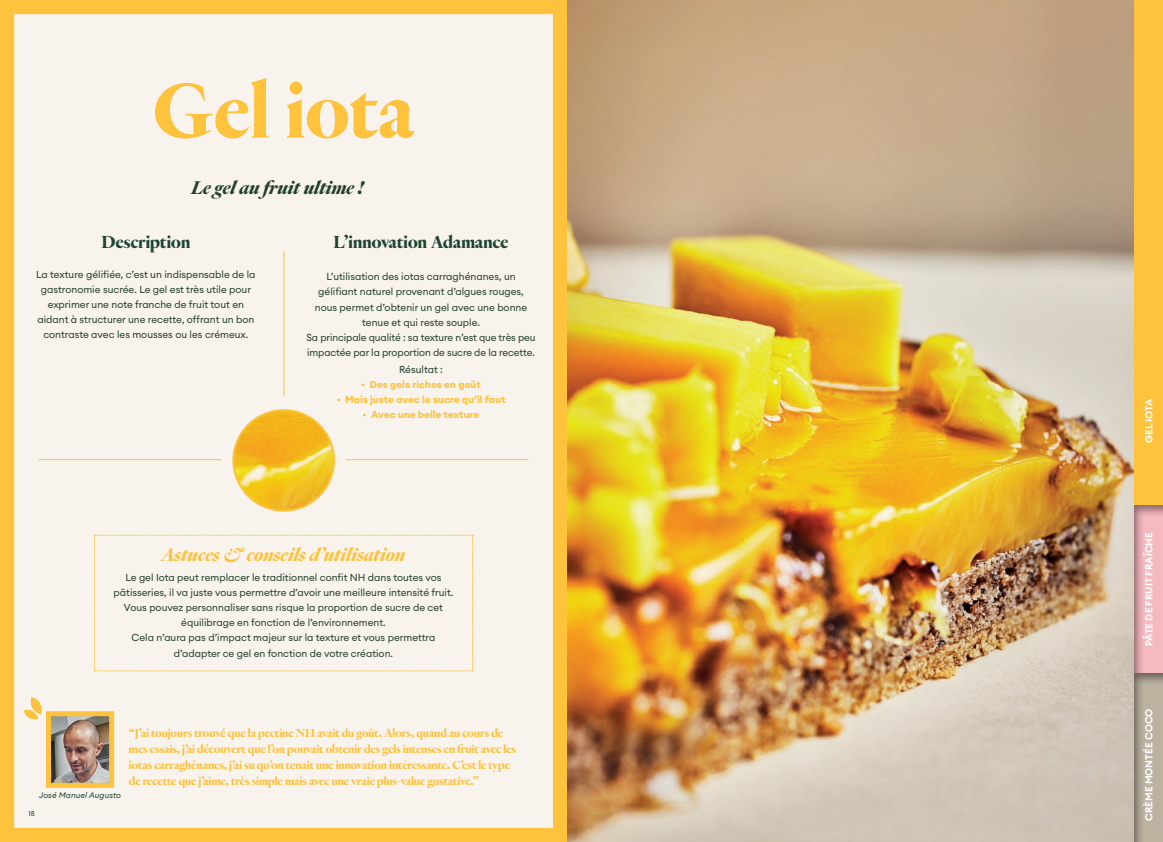
<style>
.page{position:relative;width:1163px;height:842px;background:#fff}
.page>*{position:absolute;margin:0;border:0;box-sizing:border-box;transform-origin:0 0}
.t1{font:700 80.5px "Heldane Display";letter-spacing:.01em;color:#fec23c}
.t2{font:italic 700 19px "Heldane Display";color:#fec23c}
.t3{font:italic 700 19px "Heldane Display";color:#233f2f}
.t4{font:700 18px "Heldane Display";letter-spacing:.01em;color:#1d4332}
.t5{font:700 12px/16px "Heldane Display";color:#fec23c}
.t6{font:10px/15px "Euclid Circular A";color:#233f2f;text-align:center}
.t7{font:700 10px "Euclid Circular A";color:#fec23c}
.t8{font:600 10px "Euclid Circular A";color:#fff}
.t9{font:italic 8px "Euclid Circular A";letter-spacing:.01em;color:#1d4332}
.t10{font:7px "Euclid Circular A";color:#1d4332}
</style>
<div class="page">
<div style="left:15px;top:15px;width:537px;height:812px;background:#f8f3ed"></div>
<div style="left:0;top:0;width:567px;height:842px;border:14px solid #fec23c"></div>
<img style="left:567px;top:0;width:567px;height:842px">
<hr style="left:39px;top:459px;width:182px;height:1px;background:#fec23c">
<hr style="left:346px;top:459px;width:182px;height:1px;background:#fec23c">
<hr style="left:283px;top:251px;width:1px;height:145px;background:#fec23c">
<img style="left:52px;top:717px;width:56px;height:65px">
<div style="left:46px;top:711px;width:68px;height:77px;border:5px solid #fec23c"></div>
<img style="left:233px;top:410px;width:101px;height:101px;border-radius:50px">
<div style="left:232px;top:409px;width:103px;height:103px;border:2px solid #fec23c;border-radius:50%"></div>
<svg style="left:24px;top:697px;width:18px;height:23px"></svg>
<div style="left:94px;top:535px;width:379px;height:137px;background:#f8f3ed"></div>
<div style="left:1134px;top:0;width:28px;height:505px;background:#fec23c"></div>
<div style="left:1132px;top:503px;width:30px;height:171px;background:#231f20;opacity:.5"></div>
<div style="left:1132px;top:672px;width:30px;height:170px;background:#231f20;opacity:.5"></div>
<h1 class="t1" style="left:153px;top:61px;width:262px">Gel iota</h1>
<h2 class="t3" style="left:191px;top:176px;width:174px">Le gel au fruit ultime !</h2>
<h3 class="t4" style="left:101px;top:231px;width:90px">Description</h3>
<p class="t6" style="left:36px;top:266px;width:221px">La texture gélifiée, c’est un indispensable de la gastronomie sucrée. Le gel est très utile pour exprimer une note franche de fruit tout en aidant à structurer une recette, offrant un bon contraste avec les mousses ou les crémeux.</p>
<h3 class="t4" style="left:333px;top:231px;width:176px">L’innovation Adamance</h3>
<p class="t6" style="left:306px;top:269px;width:231px">L’utilisation des iotas carraghénanes, un gélifiant naturel provenant d’algues rouges, nous permet d’obtenir un gel avec une bonne tenue et qui reste souple.<br>Sa principale qualité : sa texture n’est que très peu impactée par la proportion de sucre de la recette.</p>
<p class="t6" style="left:399px;top:362px;width:45px">Résultat :</p>
<p class="t7" style="left:361px;top:378px;width:121px">• Des gels riches en goût</p>
<p class="t7" style="left:336px;top:393px;width:170px">• Mais juste avec le sucre qu’il faut</p>
<p class="t7" style="left:362px;top:408px;width:118px">• Avec une belle texture</p>
<h2 class="t2" style="left:162px;top:543px;width:245px">Astuces &amp; conseils d’utilisation</h2>
<p class="t6" style="left:114px;top:570px;width:341px">Le gel Iota peut remplacer le traditionnel confit NH dans toutes vos pâtisseries, il va juste vous permettre d’avoir une meilleure intensité fruit.<br>Vous pouvez personnaliser sans risque la proportion de sucre de cet équilibrage en fonction de l’environnement.<br>Cela n’aura pas d’impact majeur sur la texture et vous permettra d’adapter ce gel en fonction de votre création.</p>
<p class="t9" style="left:39px;top:790px;width:83px">José Manuel Augusto</p>
<p class="t10" style="left:29px;top:809px;width:8px">18</p>
<p class="t5" style="left:129px;top:725px;width:388px">“J’ai toujours trouvé que la pectine NH avait du goût. Alors, quand au cours de mes essais, j’ai découvert que l’on pouvait obtenir des gels intenses en fruit avec les iotas carraghénanes, j’ai su qu’on tenait une innovation intéressante. C’est le type de recette que j’aime, très simple mais avec une vraie plus-value gustative.”</p>
<p class="t8" style="left:1142px;top:443px;width:46px;rotate:-90deg">GEL IOTA</p>
<p class="t8" style="left:1142px;top:646px;width:116px;rotate:-90deg">PÂTE DE FRUIT FRAÎCHE</p>
<p class="t8" style="left:1142px;top:821px;width:114px;rotate:-90deg">CRÈME MONTÉE COCO</p>
</div>
